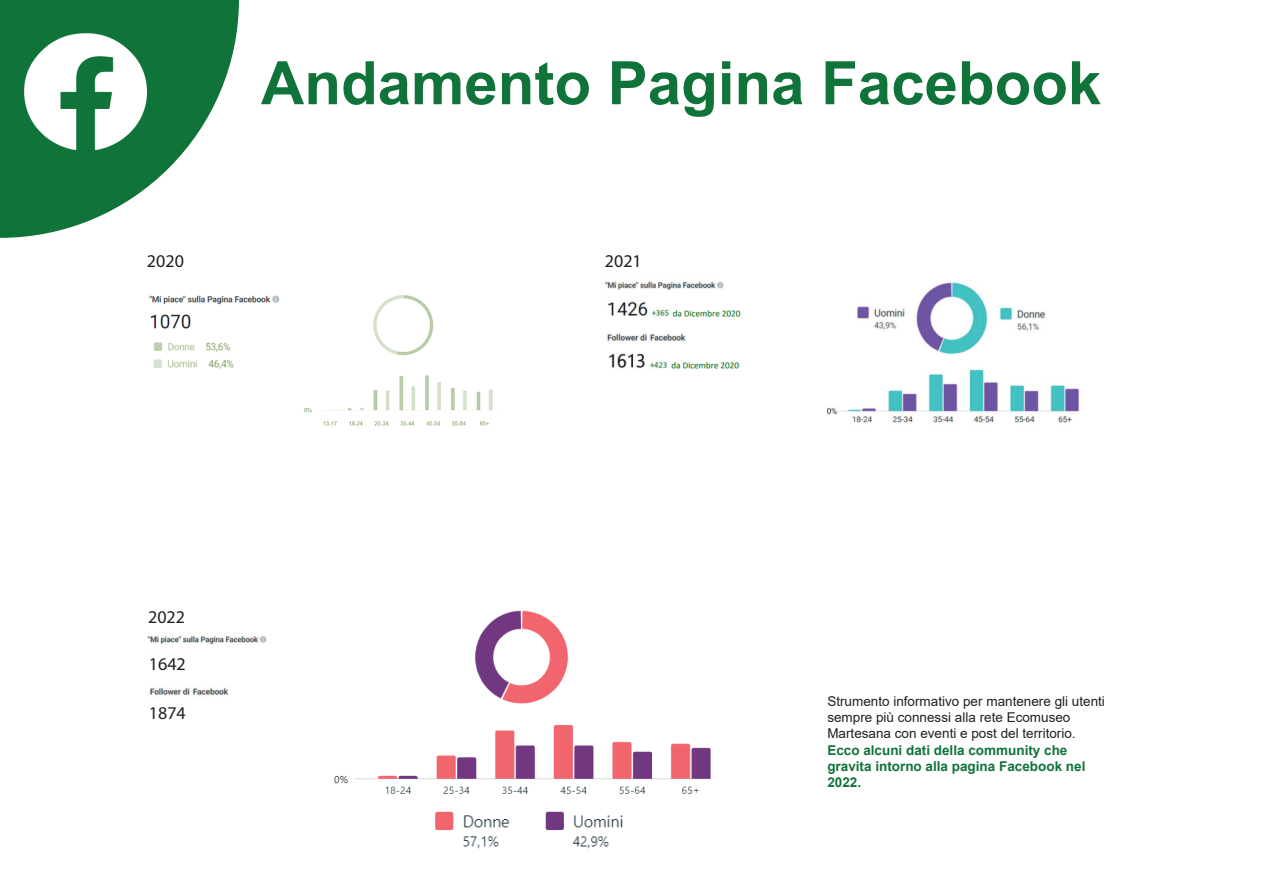
<style>
.page{position:relative;width:1263px;height:893px;background:#fff}
.page>*{position:absolute;margin:0;border:0;box-sizing:border-box;transform-origin:0 0}
.t1{font:700 60px "Arial";color:#10733a}
.t2{font:18px "Myriad Pro";color:#231f20}
.t3{font:13.5px/16.2px "Arial";color:#231f20}
.t4{font:700 13.5px/16.2px "Arial";color:#10733a}
</style>
<div class="page">
<img style="left:334px;top:610px;width:377px;height:184px">
<img style="left:435px;top:811px;width:188px;height:38px">
<svg style="left:0;top:0;width:239px;height:238px;fill:#10733a"></svg>
<img style="left:25px;top:34px;width:122px;height:115px">
<img style="left:605px;top:281px;width:475px;height:142px">
<img style="left:147px;top:636px;width:120px;height:59px">
<img style="left:149px;top:295px;width:344px;height:131px">
<div style="left:148px;top:656px;width:150px;height:22px;background:#fff"></div>
<h1 class="t1" style="left:261px;top:41px;width:842px">Andamento Pagina Facebook</h1>
<h2 class="t2" style="left:147px;top:249px;width:38px">2020</h2>
<h2 class="t2" style="left:605px;top:249px;width:38px">2021</h2>
<h2 class="t2" style="left:148px;top:605px;width:38px">2022</h2>
<h2 class="t2" style="left:149px;top:653px;width:38px">1642</h2>
<h2 class="t2" style="left:149px;top:702px;width:38px">1874</h2>
<p class="t3" style="left:827px;top:693px;width:279px">Strumento informativo per mantenere gli utenti sempre più connessi alla rete Ecomuseo<br>Martesana con eventi e post del territorio.</p>
<p class="t4" style="left:827px;top:742px;width:260px">Ecco alcuni dati della community che gravita intorno alla pagina Facebook nel<br>2022.</p>
</div>
